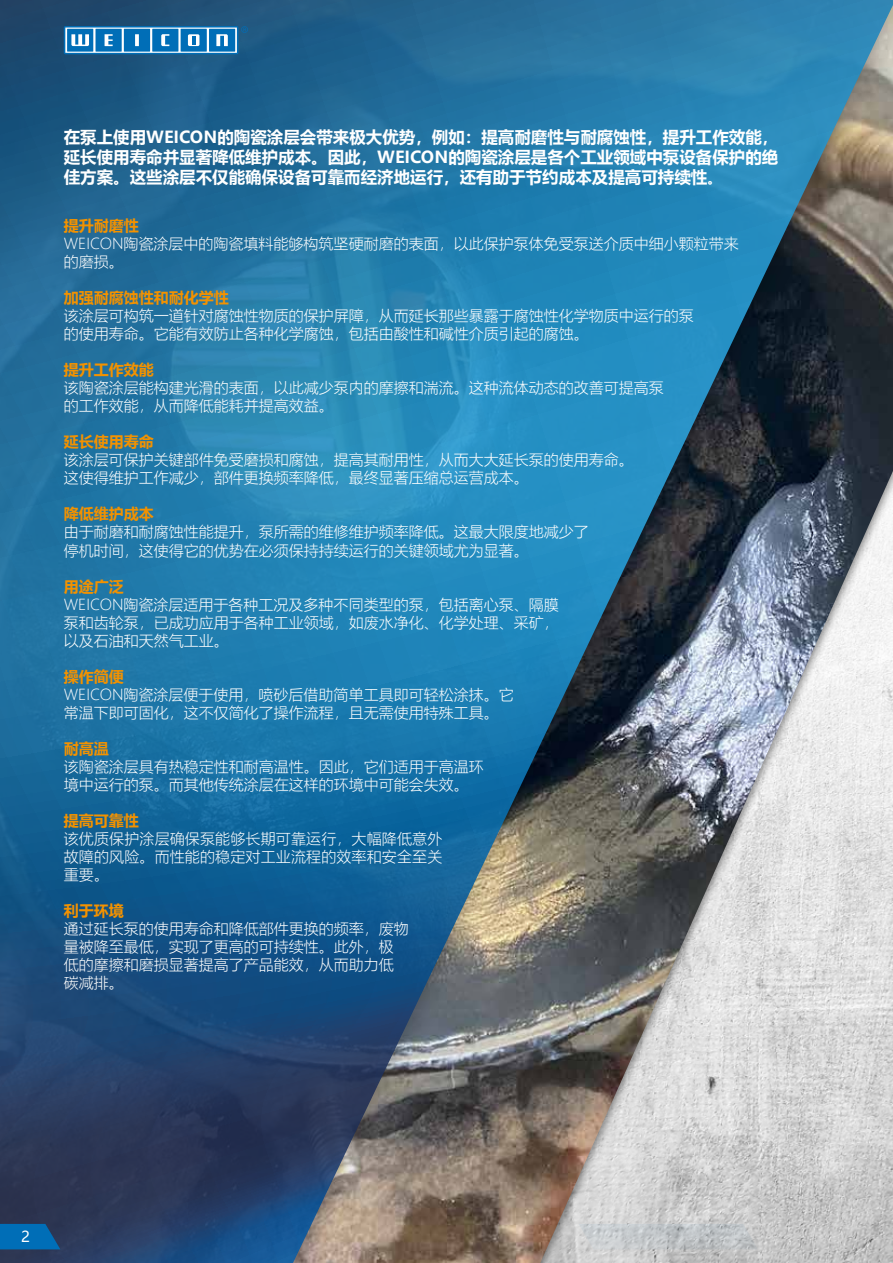
<style>
.page{position:relative;width:893px;height:1263px;background:#fff}
.page>*{position:absolute;margin:0;border:0;box-sizing:border-box;transform-origin:0 0}
.t1{font:700 16.5px/19.8px "Microsoft Ya Hei";color:#fff;text-align:justify}
.t2{font:300 15px/18px "Microsoft Ya Hei";color:#fff}
.t3{font:700 15px "Microsoft Ya Hei";color:#f39200}
.t4{font:15px "Microsoft Ya Hei";color:#fff}
.s1{font-size:14.25px}
</style>
<div class="page">
<img style="left:0;top:0;width:893px;height:1263px">
<svg style="left:64px;top:26px;width:184px;height:28px"></svg>
<svg style="left:0;top:1224px;width:60px;height:25px"></svg>
<p class="t1" style="left:64px;top:127px;width:716px">在泵上使用WEICON的陶瓷涂层会带来极大优势，例如：提高耐磨性与耐腐蚀性，提升工作效能，延长使用寿命并显著降低维护成本。因此，WEICON的陶瓷涂层是各个工业领域中泵设备保护的绝佳方案。这些涂层不仅能确保设备可靠而经济地运行，还有助于节约成本及提高可持续性<span class="s1">。</span></p>
<p class="t3" style="left:64px;top:216px;width:76px">提升耐磨性</p>
<p class="t2" style="left:64px;top:235px;width:676px">WEICON陶瓷涂层中的陶瓷填料能够构筑坚硬耐磨的表面，以此保护泵体免受泵送介质中细小颗粒带来的磨损。</p>
<p class="t3" style="left:64px;top:288px;width:166px">加强耐腐蚀性和耐化学性</p>
<p class="t2" style="left:64px;top:307px;width:632px">该涂层可构筑一道针对腐蚀性物质的保护屏障，从而延长那些暴露于腐蚀性化学物质中运行的泵的使用寿命。它能有效防止各种化学腐蚀，包括由酸性和碱性介质引起的腐蚀。</p>
<p class="t3" style="left:64px;top:360px;width:91px">提升工作效能</p>
<p class="t2" style="left:64px;top:379px;width:602px">该陶瓷涂层能构建光滑的表面，以此减少泵内的摩擦和湍流。这种流体动态的改善可提高泵的工作效能，从而降低能耗并提高效益。</p>
<p class="t3" style="left:64px;top:432px;width:91px">延长使用寿命</p>
<p class="t2" style="left:64px;top:451px;width:572px">该涂层可保护关键部件免受磨损和腐蚀，提高其耐用性，从而大大延长泵的使用寿命。这使得维护工作减少，部件更换频率降低，最终显著压缩总运营成本。</p>
<p class="t3" style="left:64px;top:504px;width:91px">降低维护成本</p>
<p class="t2" style="left:64px;top:523px;width:527px">由于耐磨和耐腐蚀性能提升，泵所需的维修维护频率降低。这最大限度地减少了停机时间，这使得它的优势在必须保持持续运行的关键领域尤为显著。</p>
<p class="t3" style="left:64px;top:576px;width:61px">用途广泛</p>
<p class="t2" style="left:64px;top:595px;width:497px;text-align:justify">WEICON陶瓷涂层适用于各种工况及多种不同类型的泵，包括离心泵、隔膜泵和齿轮泵，已成功应用于各种工业领域，如废水净化、化学处理、采矿，以及石油和天然气工业。</p>
<p class="t3" style="left:64px;top:666px;width:61px">操作简便</p>
<p class="t2" style="left:64px;top:685px;width:451px">WEICON陶瓷涂层便于使用，喷砂后借助简单工具即可轻松涂抹。它常温下即可固化，这不仅简化了操作流程，且无需使用特殊工具。</p>
<p class="t3" style="left:64px;top:738px;width:46px">耐高温</p>
<p class="t2" style="left:64px;top:757px;width:422px">该陶瓷涂层具有热稳定性和耐高温性。因此，它们适用于高温环境中运行的泵。而其他传统涂层在这样的环境中可能会失效。</p>
<p class="t3" style="left:64px;top:810px;width:76px">提高可靠性</p>
<p class="t2" style="left:64px;top:829px;width:380px;text-align:justify">该优质保护涂层确保泵能够长期可靠运行，大幅降低意外故障的风险。而性能的稳定对工业流程的效率和安全至关重要。</p>
<p class="t3" style="left:64px;top:900px;width:61px">利于环境</p>
<p class="t2" style="left:64px;top:919px;width:347px">通过延长泵的使用寿命和降低部件更换的频率，废物量被降至最低，实现了更高的可持续性。此外，极低的摩擦和磨损显著提高了产品能效，从而助力低碳减排。</p>
<p class="t4" style="left:21px;top:1227px;width:10px">2</p>
</div>
